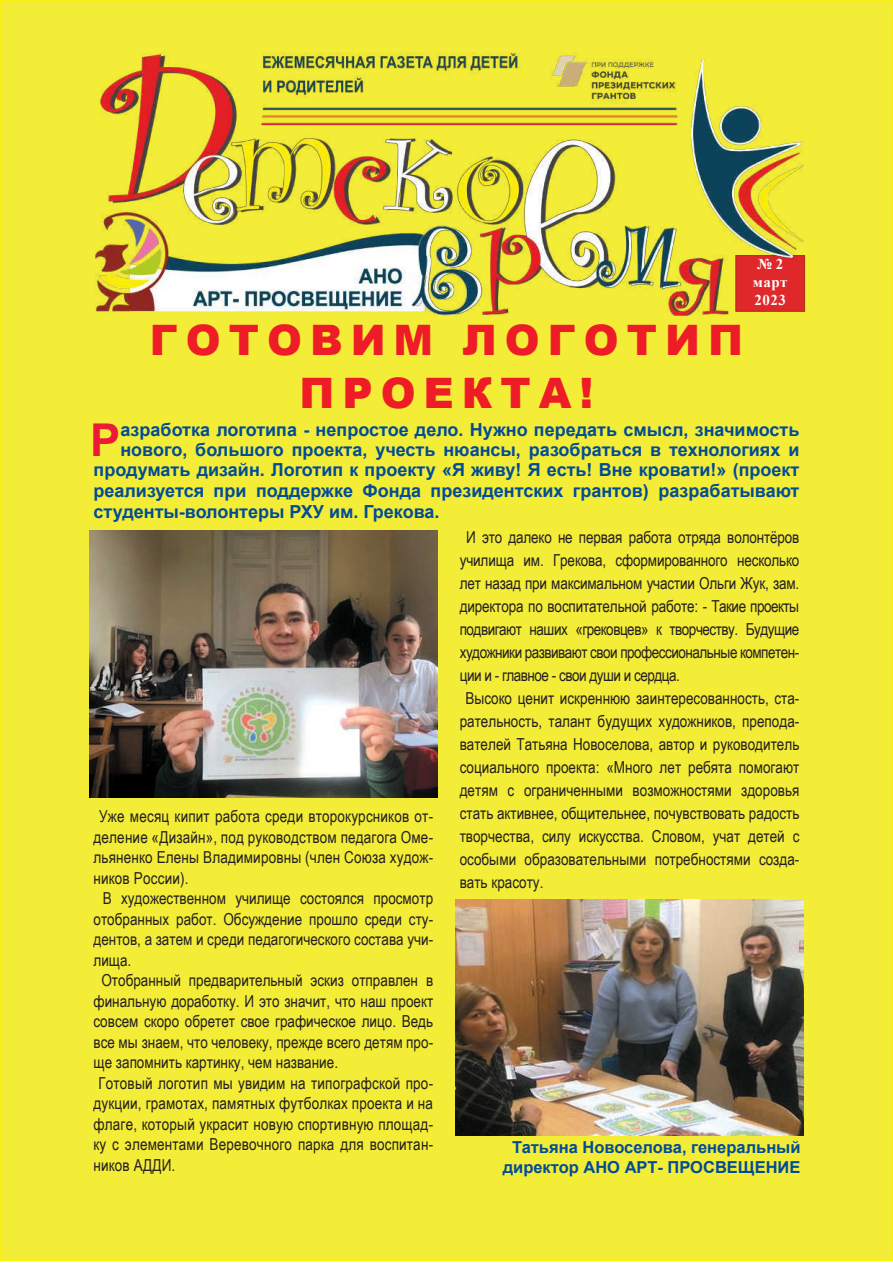
<style>
.page{position:relative;width:893px;height:1263px;background:#fff}
.page>*{position:absolute;margin:0;border:0;box-sizing:border-box;transform-origin:0 0}
.t1{font:700 45.3px "Arial";color:#ed1a37}
.t2{font:900 42px/52.8px "Arial";letter-spacing:.19em;color:#ee1c26;text-align:center}
.t3{font:700 18px "Arial";color:#014c96}
.t4{font:16.5px "Arial Narrow";color:#231f20}
.t5{font:16.5px "Arial Narrow";letter-spacing:-.03em;color:#231f20}
.t6{font:700 16.5px/20px "Arial";color:#014c96;text-align:center}
.t7{font:700 15px/18px "Times New Roman";letter-spacing:.03em;color:#fefefe}
</style>
<div class="page">
<div style="left:0;top:0;width:893px;height:1261px;background:#f4ed38"></div>
<img style="left:95px;top:52px;width:709px;height:264px">
<img style="left:89px;top:530px;width:348px;height:268px">
<img style="left:455px;top:899px;width:348px;height:236px">
<h2 class="t2" style="left:150px;top:313px;width:595px">ГОТОВИМ ЛОГОТИП<br>ПРОЕКТА!</h2>
<p class="t7" style="left:753px;top:255px;width:36px">№ 2 март<br>2023</p>
<h1 class="t1" style="left:90px;top:410px;width:32px">Р</h1>
<p class="t3" style="left:120px;top:418px;width:680px">азработка логотипа - непростое дело. Нужно передать смысл, значимость</p>
<p class="t3" style="left:120px;top:437px;width:680px">нового, большого проекта, учесть нюансы, разобраться в технологиях и</p>
<p class="t3" style="left:94px;top:458px;width:707px">продумать дизайн. Логотип к проекту «Я живу! Я есть! Вне кровати!» (проект</p>
<p class="t3" style="left:94px;top:479px;width:707px">реализуется при поддержке Фонда президентских грантов) разрабатывают</p>
<p class="t3" style="left:94px;top:499px;width:347px">студенты-волонтеры РХУ им. Грекова.</p>
<p class="t4" style="left:466px;top:525px;width:335px">И это далеко не первая работа отряда волонтёров</p>
<p class="t4" style="left:460px;top:548px;width:341px">училища им. Грекова, сформированного несколько</p>
<p class="t4" style="left:460px;top:571px;width:341px">лет назад при максимальном участии Ольги Жук, зам.</p>
<p class="t4" style="left:460px;top:594px;width:341px">директора по воспитательной работе: - Такие проекты</p>
<p class="t5" style="left:460px;top:617px;width:341px">подвигают наших «грековцев» к творчеству. Будущие</p>
<p class="t5" style="left:460px;top:640px;width:341px">художники развивают свои профессиональные компетен-</p>
<p class="t5" style="left:460px;top:663px;width:222px">ции и - главное - свои души и сердца.</p>
<p class="t4" style="left:465px;top:686px;width:336px">Высоко ценит искреннюю заинтересованность, ста-</p>
<p class="t4" style="left:460px;top:709px;width:341px">рательность, талант будущих художников, препода-</p>
<p class="t4" style="left:460px;top:732px;width:341px">вателей Татьяна Новоселова, автор и руководитель</p>
<p class="t4" style="left:460px;top:755px;width:341px">социального проекта: «Много лет ребята помогают</p>
<p class="t4" style="left:460px;top:778px;width:341px">детям с ограниченными возможностями здоровья</p>
<p class="t4" style="left:460px;top:801px;width:341px">стать активнее, общительнее, почувствовать радость</p>
<p class="t4" style="left:460px;top:824px;width:341px">творчества, силу искусства. Словом, учат детей с</p>
<p class="t4" style="left:460px;top:847px;width:341px">особыми образовательными потребностями созда-</p>
<p class="t4" style="left:460px;top:870px;width:85px">вать красоту.</p>
<p class="t4" style="left:99px;top:804px;width:336px">Уже месяц кипит работа среди второкурсников от-</p>
<p class="t4" style="left:94px;top:825px;width:341px">деление «Дизайн», под руководством педагога Оме-</p>
<p class="t4" style="left:94px;top:845px;width:341px">льяненко Елены Владимировны (член Союза худож-</p>
<p class="t4" style="left:94px;top:866px;width:97px">ников России).</p>
<p class="t4" style="left:103px;top:886px;width:332px">В художественном училище состоялся просмотр</p>
<p class="t4" style="left:94px;top:907px;width:341px">отобранных работ. Обсуждение прошло среди сту-</p>
<p class="t4" style="left:94px;top:927px;width:341px">дентов, а затем и среди педагогического состава учи-</p>
<p class="t4" style="left:94px;top:948px;width:39px">лища.</p>
<p class="t4" style="left:101px;top:968px;width:333px">Отобранный предварительный эскиз отправлен в</p>
<p class="t4" style="left:94px;top:989px;width:341px">финальную доработку. И это значит, что наш проект</p>
<p class="t4" style="left:94px;top:1009px;width:341px">совсем скоро обретет свое графическое лицо. Ведь</p>
<p class="t4" style="left:94px;top:1030px;width:341px">все мы знаем, что человеку, прежде всего детям про-</p>
<p class="t4" style="left:94px;top:1050px;width:246px">ще запомнить картинку, чем название.</p>
<p class="t4" style="left:99px;top:1070px;width:336px">Готовый логотип мы увидим на типографской про-</p>
<p class="t4" style="left:94px;top:1091px;width:341px">дукции, грамотах, памятных футболках проекта и на</p>
<p class="t4" style="left:94px;top:1111px;width:341px">флаге, который украсит новую спортивную площад-</p>
<p class="t4" style="left:94px;top:1132px;width:341px">ку с элементами Веревочного парка для воспитан-</p>
<p class="t4" style="left:94px;top:1152px;width:83px">ников АДДИ.</p>
<p class="t6" style="left:503px;top:1137px;width:299px">Татьяна Новоселова, генеральный директор АНО АРТ- ПРОСВЕЩЕНИЕ</p>
</div>
